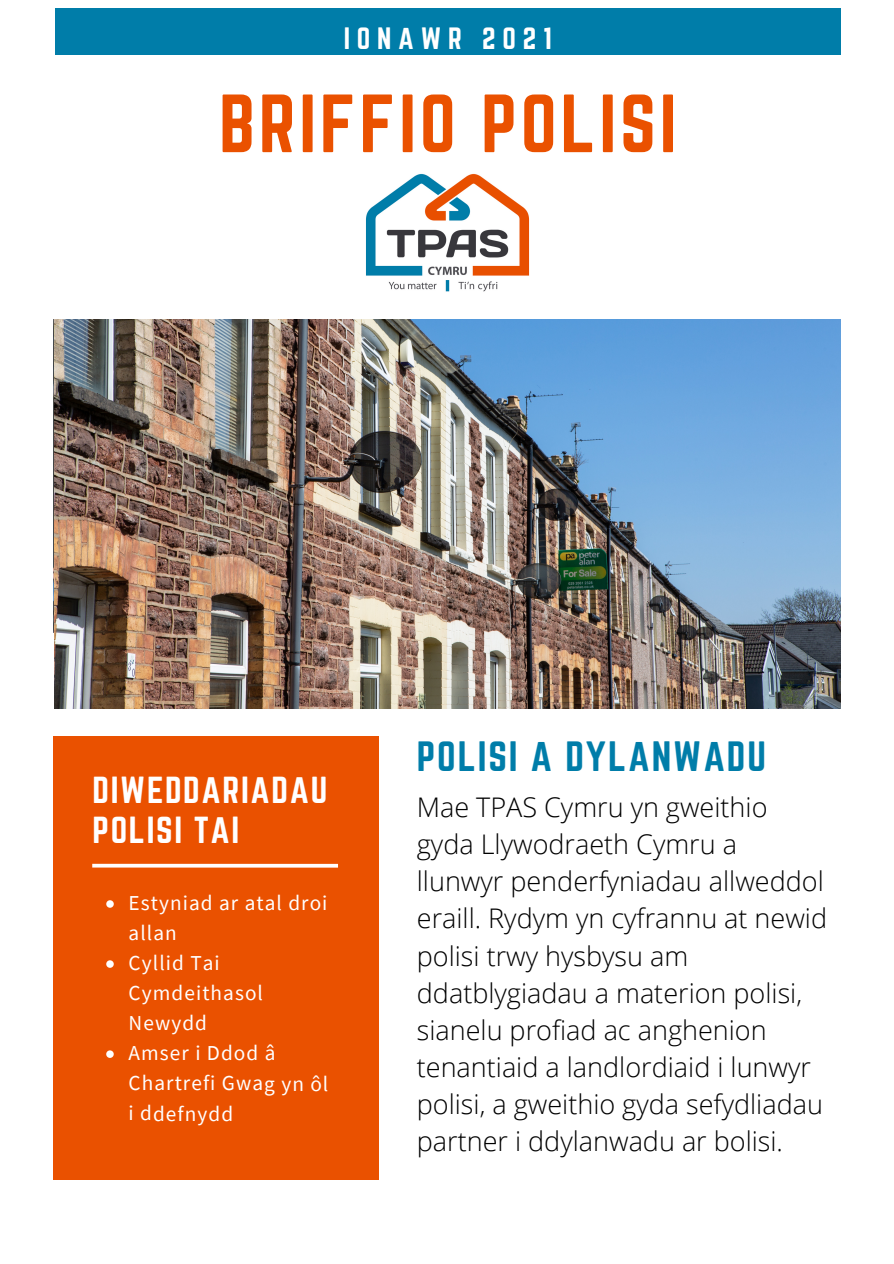
<style>
.page{position:relative;width:894px;height:1264px;background:#fff}
.page>*{position:absolute;margin:0;border:0;box-sizing:border-box;transform-origin:0 0}
.t1{font:72px "Norwester";letter-spacing:.05em;color:#ea5100}
.t2{font:37.2px "Norwester";letter-spacing:.05em;color:#007da9}
.t3{font:33px/40.5px "Norwester";letter-spacing:.05em;color:#fff}
.t4{font:300 27px/37.2px "Open Sans";color:#000}
.t5{font:27px "Norwester";letter-spacing:.25em;color:#fff}
.t6{font:21.3px/30px "Source Sans Pro";letter-spacing:.05em;color:#fff}
</style>
<div class="page">
<div style="left:55px;top:8px;width:785px;height:47px;background:#007da9"></div>
<div style="left:53px;top:736px;width:325px;height:443px;background:#ea5100"></div>
<svg style="left:106px;top:900px;width:8px;height:7px"></svg>
<svg style="left:106px;top:960px;width:8px;height:7px"></svg>
<svg style="left:106px;top:1050px;width:8px;height:7px"></svg>
<svg style="left:92px;top:863px;width:246px;height:4px"></svg>
<img style="left:366px;top:173px;width:164px;height:119px">
<img style="left:55px;top:320px;width:785px;height:388px">
<p class="t5" style="left:343px;top:25px;width:210px">IONAWR 2021</p>
<p class="t1" style="left:219px;top:89px;width:459px">BRIFFIO POLISI</p>
<p class="t3" style="left:93px;top:770px;width:236px">DIWEDDARIADAU<br>POLISI TAI</p>
<p class="t6" style="left:129px;top:887px;width:200px">Estyniad ar atal droi allan</p>
<p class="t6" style="left:129px;top:947px;width:136px">Cyllid Tai<br>Cymdeithasol<br>Newydd</p>
<p class="t6" style="left:128px;top:1037px;width:201px">Amser i Ddod â<br>Chartrefi Gwag yn ôl i ddefnydd</p>
<p class="t2" style="left:417px;top:738px;width:350px">POLISI A DYLANWADU</p>
<p class="t4" style="left:417px;top:787px;width:411px">Mae TPAS Cymru yn gweithio gyda Llywodraeth Cymru a llunwyr penderfyniadau allweddol eraill. Rydym yn cyfrannu at newid polisi trwy hysbysu am ddatblygiadau a materion polisi, sianelu profiad ac anghenion tenantiaid a landlordiaid i lunwyr polisi, a gweithio gyda sefydliadau partner i ddylanwadu ar bolisi.</p>
</div>
